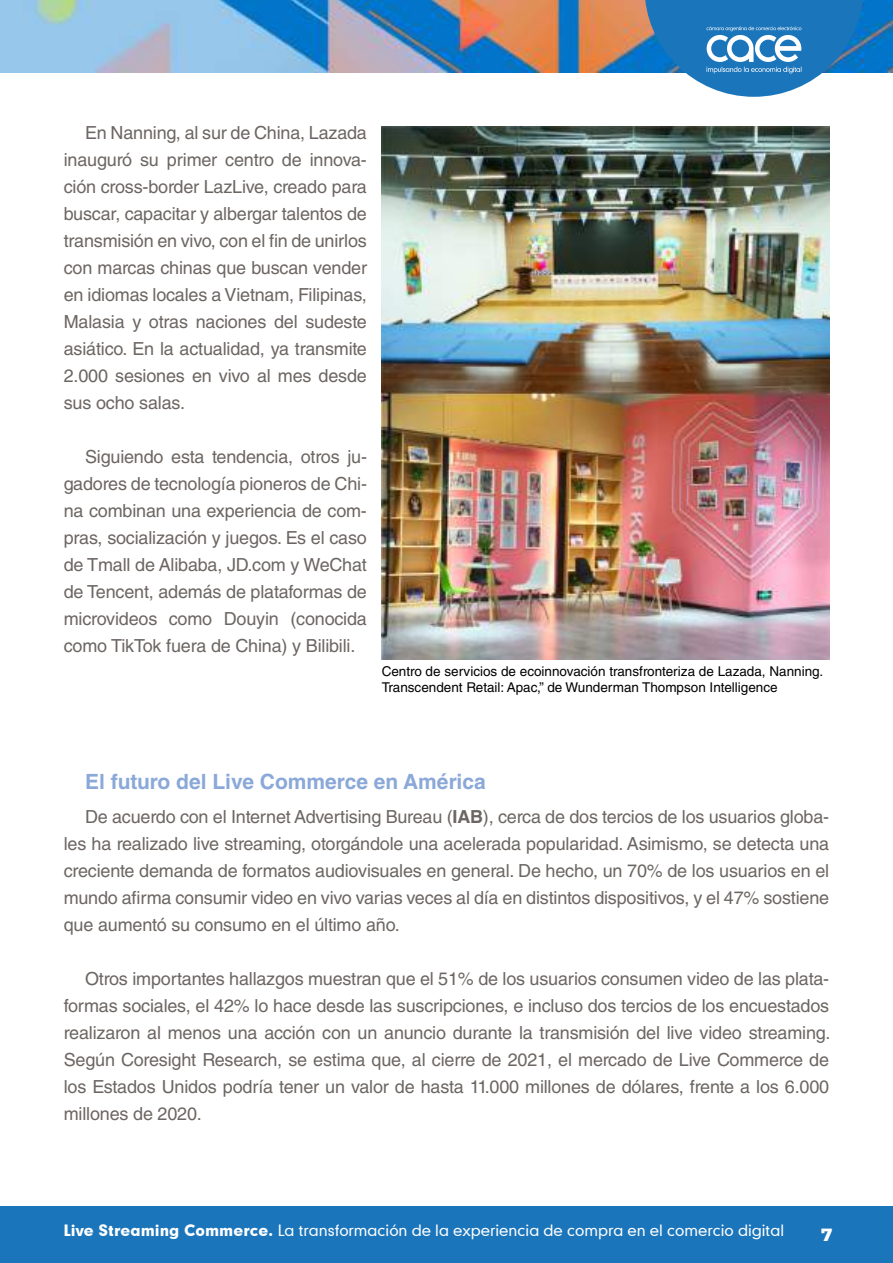
<style>
.page{position:relative;width:893px;height:1263px;background:#fff}
.page>*{position:absolute;margin:0;border:0;box-sizing:border-box;transform-origin:0 0}
.t1{font:700 21px "Helvetica LT Std";color:#8aa8d8}
.t2{font:18px/27px "Helvetica LT Std";letter-spacing:-.01em;color:#6c6663;text-align:justify}
.t3{font:800 18px "Montserrat";color:#fff}
.t4{font:15px "Geometric 706 BT Medium B";color:#fff}
.t5{font:13.5px/16.2px "Helvetica LT Std";color:#000}
.s1{font-weight:700}
.s2{font-family:"Geometric 706 BT Black B"}
</style>
<div class="page">
<img style="left:0;top:0;width:893px;height:72px">
<div style="left:0;top:1206px;width:893px;height:57px;background:#1b75bb"></div>
<svg style="left:644px;top:0;width:219px;height:97px"></svg>
<img style="left:382px;top:126px;width:447px;height:533px">
<p class="t2" style="left:64px;top:119px;width:305px;text-indent:21px">En Nanning, al sur de China, Lazada inauguró su primer centro de innova&shy;ción cross-border LazLive, creado para buscar, capacitar y albergar talentos de transmisión en vivo, con el fin de unirlos con marcas chinas que buscan vender en idiomas locales a Vietnam, Filipinas, Malasia y otras naciones del sudeste asiático. En la actualidad, ya transmite 2.000 sesiones en vivo al mes desde sus ocho salas.</p>
<p class="t2" style="left:64px;top:443px;width:305px;text-indent:21px">Siguiendo esta tendencia, otros ju&shy;gadores de tecnología pioneros de Chi&shy;na combinan una experiencia de com&shy;pras, socialización y juegos. Es el caso de Tmall de Alibaba, JD.com y WeChat de Tencent, además de plataformas de microvideos como Douyin (conocida como TikTok fuera de China) y Bilibili.</p>
<p class="t5" style="left:382px;top:663px;width:443px">Centro de servicios de ecoinnovación transfronteriza de Lazada, Nanning.<br>Transcendent Retail: Apac,” de Wunderman Thompson Intelligence</p>
<p class="t1" style="left:85px;top:769px;width:402px">El futuro del Live Commerce en América</p>
<p class="t2" style="left:64px;top:803px;width:767px;text-indent:21px">De acuerdo con el Internet Advertising Bureau (<span class="s1">IAB</span>), cerca de dos tercios de los usuarios globa&shy;les ha realizado live streaming, otorgándole una acelerada popularidad. Asimismo, se detecta una creciente demanda de formatos audiovisuales en general. De hecho, un 70% de los usuarios en el mundo afirma consumir video en vivo varias veces al día en distintos dispositivos, y el 47% sostiene que aumentó su consumo en el último año.</p>
<p class="t2" style="left:64px;top:965px;width:768px;text-indent:21px">Otros importantes hallazgos muestran que el 51% de los usuarios consumen video de las plata&shy;formas sociales, el 42% lo hace desde las suscripciones, e incluso dos tercios de los encuestados realizaron al menos una acción con un anuncio durante la transmisión del live video streaming.<br>Según Coresight Research, se estima que, al cierre de 2021, el mercado de Live Commerce de los Estados Unidos podría tener un valor de hasta 11.000 millones de dólares, frente a los 6.000 millones de 2020.</p>
<p class="t4" style="left:64px;top:1220px;width:722px"><span class="s2">Live Streaming Commerce.</span> La transformación de la experiencia de compra en el comercio digital</p>
<p class="t3" style="left:821px;top:1221px;width:13px">7</p>
</div>
